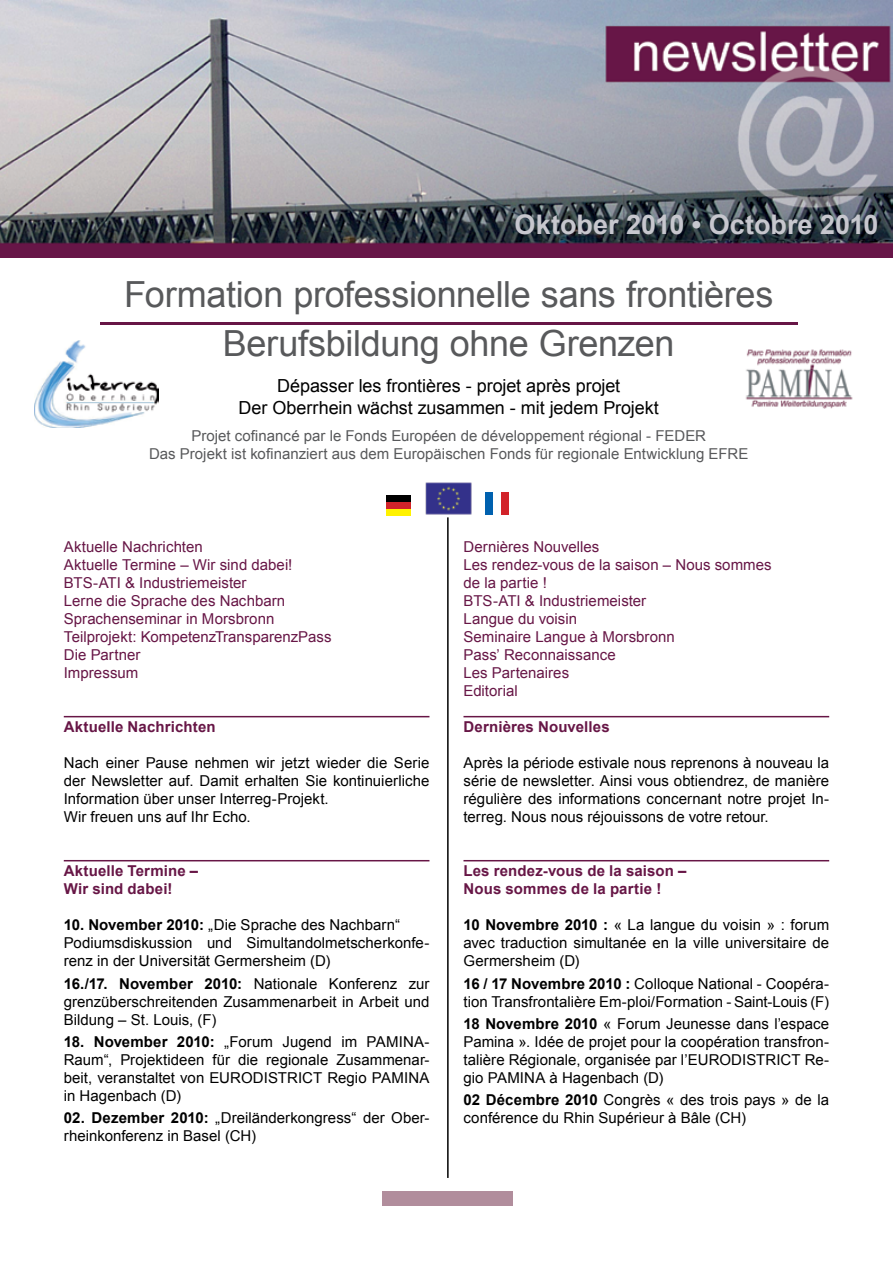
<style>
.page{position:relative;width:893px;height:1263px;background:#fff}
.page>*{position:absolute;margin:0;border:0;box-sizing:border-box;transform-origin:0 0}
.t1{font:36px/49.5px "Arial";letter-spacing:-.01em;color:#58595b;text-align:center}
.t2{font:700 27px "Arial";color:#c7c7ce}
.t3{font:18px/21.6px "Arial";letter-spacing:-.005em;color:#000;text-align:center}
.t4{font:15px/18px "Arial";letter-spacing:.005em;color:#000}
.t5{font:15px/18px "Arial";color:#671646}
.t6{font:15px/18px "Arial";letter-spacing:.005em;color:#58595b;text-align:center}
.t7{font:700 15px/18px "Arial";letter-spacing:.01em;color:#671646}
.s1{font-weight:700}
</style>
<div class="page">
<div style="left:386px;top:495px;width:24px;height:7px;background:#000"></div>
<div style="left:386px;top:502px;width:24px;height:7px;background:#d2232a"></div>
<div style="left:386px;top:509px;width:24px;height:7px;background:#fff200"></div>
<div style="left:486px;top:492px;width:7px;height:22px;background:#0061af"></div>
<div style="left:501px;top:492px;width:7px;height:22px;background:#d2232a"></div>
<img style="left:425px;top:483px;width:47px;height:31px">
<hr style="left:100px;top:322px;width:697px;height:2px;background:#671646">
<img style="left:745px;top:349px;width:108px;height:60px">
<img style="left:35px;top:340px;width:123px;height:87px">
<img style="left:0;top:0;width:893px;height:257px">
<hr style="left:447px;top:517px;width:2px;height:661px;background:#000">
<hr style="left:64px;top:716px;width:365px;height:1px;background:#671646">
<hr style="left:64px;top:860px;width:365px;height:1px;background:#671646">
<hr style="left:463px;top:716px;width:366px;height:1px;background:#671646">
<hr style="left:463px;top:860px;width:366px;height:1px;background:#671646">
<div style="left:383px;top:1191px;width:130px;height:15px;background:#b18d9c"></div>
<h2 class="t2" style="left:514px;top:207px;width:365px">Oktober 2010 • Octobre 2010</h2>
<h1 class="t1" style="left:124px;top:270px;width:651px">Formation professionnelle sans frontières<br>Berufsbildung ohne Grenzen</h1>
<p class="t3" style="left:239px;top:375px;width:422px">Dépasser les frontières - projet après projet<br>Der Oberrhein wächst zusammen - mit jedem Projekt</p>
<p class="t6" style="left:149px;top:427px;width:601px">Projet cofinancé par le Fonds Européen de développement régional - FEDER<br>Das Projekt ist kofinanziert aus dem Europäischen Fonds für regionale Entwicklung EFRE</p>
<p class="t5" style="left:64px;top:538px;width:269px">Aktuelle Nachrichten<br>Aktuelle Termine – Wir sind dabei!<br>BTS-ATI &amp; Industriemeister<br>Lerne die Sprache des Nachbarn<br>Sprachenseminar in Morsbronn<br>Teilprojekt: KompetenzTransparenzPass<br>Die Partner<br>Impressum</p>
<p class="t7" style="left:64px;top:719px;width:153px">Aktuelle Nachrichten</p>
<p class="t4" style="left:64px;top:754px;width:367px">Nach einer Pause nehmen wir jetzt wieder die Serie der Newsletter auf. Damit erhalten Sie kontinuierliche Information über unser Interreg-Projekt.<br>Wir freuen uns auf Ihr Echo.</p>
<p class="t7" style="left:64px;top:863px;width:136px">Aktuelle Termine –<br>Wir sind dabei!</p>
<p class="t4" style="left:64px;top:916px;width:367px"><span class="s1">10. November 2010:</span> „Die Sprache des Nachbarn“<br>Podiumsdiskussion und Simultandolmetscherkonfe&shy;renz in der Universität Germersheim (D)</p>
<p class="t4" style="left:64px;top:974px;width:367px;text-align:justify"><span class="s1">16./17. November 2010:</span> Nationale Konferenz zur grenzüberschreitenden Zusammenarbeit in Arbeit und Bildung – St. Louis, (F)</p>
<p class="t4" style="left:64px;top:1033px;width:367px;text-align:justify"><span class="s1">18. November 2010:</span> „Forum Jugend im PAMINA-Raum“, Projektideen für die regionale Zusammenar&shy;beit, veranstaltet von EURODISTRICT Regio PAMINA in Hagenbach (D)</p>
<p class="t4" style="left:64px;top:1109px;width:367px"><span class="s1">02. Dezember 2010:</span> „Dreiländerkongress“ der Ober&shy;rheinkonferenz in Basel (CH)</p>
<p class="t5" style="left:463px;top:538px;width:310px">Dernières Nouvelles<br>Les rendez-vous de la saison – Nous sommes de la partie !<br>BTS-ATI &amp; Industriemeister<br>Langue du voisin<br>Seminaire Langue à Morsbronn<br>Pass’ Reconnaissance<br>Les Partenaires<br>Editorial</p>
<p class="t7" style="left:463px;top:719px;width:148px">Dernières Nouvelles</p>
<p class="t4" style="left:463px;top:754px;width:367px;text-align:justify">Après la période estivale nous reprenons à nouveau la série de newsletter. Ainsi vous obtiendrez, de manière régulière des informations concernant notre projet In&shy;terreg. Nous nous réjouissons de votre retour.</p>
<p class="t7" style="left:463px;top:863px;width:225px">Les rendez-vous de la saison –<br>Nous sommes de la partie !</p>
<p class="t4" style="left:463px;top:916px;width:367px;text-align:justify"><span class="s1">10 Novembre 2010 :</span> « La langue du voisin » : forum avec traduction simultanée en la ville universitaire de Germersheim (D)</p>
<p class="t4" style="left:463px;top:974px;width:367px"><span class="s1">16 / 17 Novembre 2010 :</span> Colloque National - Coopéra&shy;tion Transfrontalière Em-ploi/Formation - Saint-Louis (F)</p>
<p class="t4" style="left:463px;top:1015px;width:367px;text-align:justify"><span class="s1">18 Novembre 2010</span> « Forum Jeunesse dans l’espace Pamina ». Idée de projet pour la coopération transfron&shy;talière Régionale, organisée par l’EURODISTRICT Re&shy;gio PAMINA à Hagenbach (D)</p>
<p class="t4" style="left:463px;top:1091px;width:367px"><span class="s1">02 Décembre 2010</span> Congrès « des trois pays » de la conférence du Rhin Supérieur à Bâle (CH)</p>
</div>
